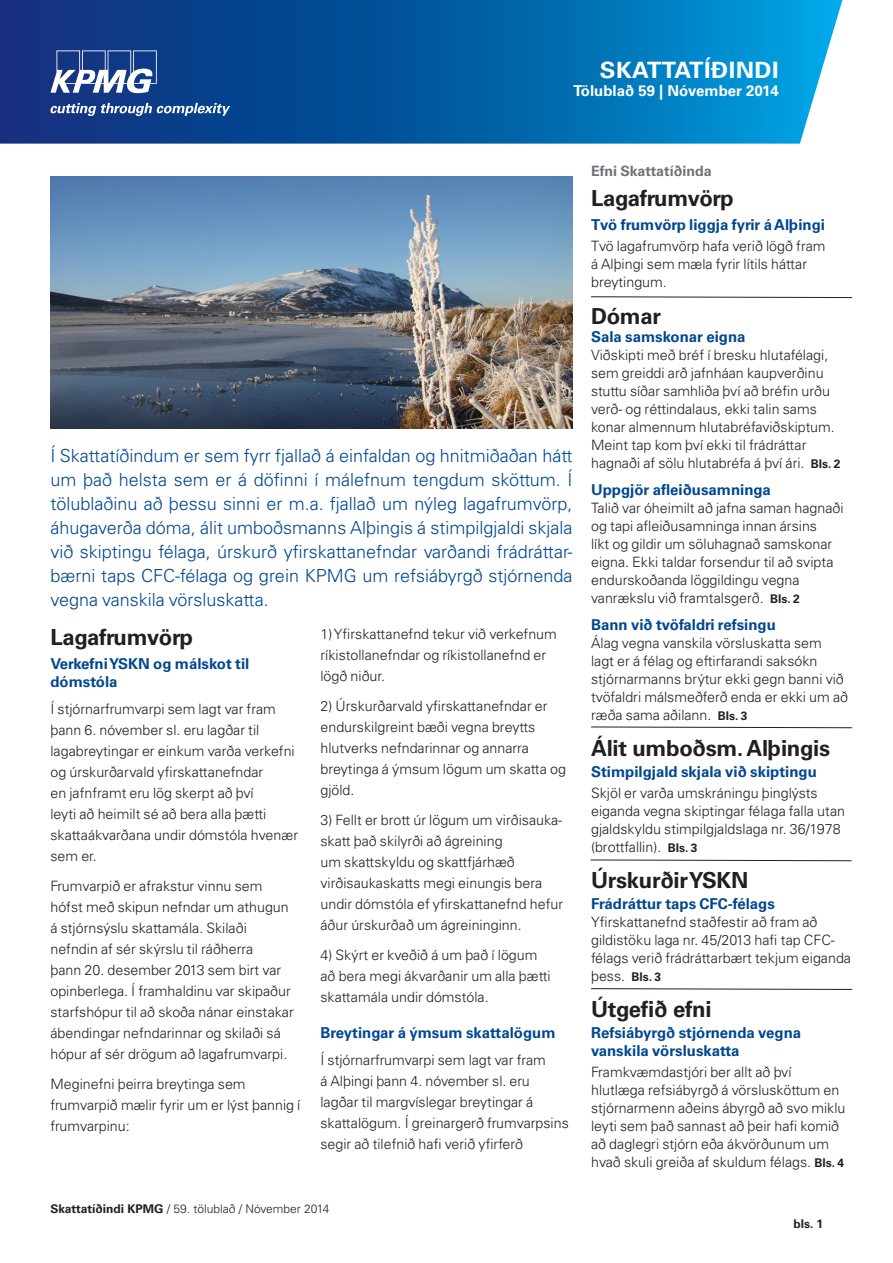
<style>
.page{position:relative;width:893px;height:1263px;background:#fff}
.page>*{position:absolute;margin:0;border:0;box-sizing:border-box;transform-origin:0 0}
.t1{font:700 22.5px "Univers LT Std";letter-spacing:.02em;color:#fff;scale:1.05 1}
.Heading_14_75pt{font:700 22.2px "Univers LT Std";letter-spacing:-.015em;color:#231f20}
.Bodycopy_9_5pt{font:700 22.2px "Univers LT Std";letter-spacing:-.015em;color:#231f20}
.Introduction_12pt{font:300 18px/24px "Univers LT Std";color:#014790;text-align:justify}
.Sub-heading_9_5pt{font:700 15px/18px "Univers LT Std";color:#014790}
.Bodycopy_9_5pt-2{font:700 15px "Univers LT Std";color:#014790}
.t2{font:700 15px "Univers LT Std";color:#fff}
.Bodycopy_9_5pt-3{font:300 14.25px/21px "Univers LT Std";color:#231f20}
.Contents_9_5_bold{font:700 14.25px "Univers LT Std";color:#6f727a}
.t3{font:300 12px "Univers LT Std";color:#231f20}
.Folio{font:700 12px "Univers LT Std";color:#231f20}
.s1{font-weight:700}
.s2{font-weight:700;font-size:12px}
</style>
<div class="page">
<svg style="left:0;top:0;width:843px;height:144px;background:#0b65a9"></svg>
<svg style="left:591px;top:988px;width:262px;height:2px"></svg>
<svg style="left:590px;top:859px;width:262px;height:2px"></svg>
<svg style="left:591px;top:726px;width:262px;height:2px"></svg>
<svg style="left:591px;top:296px;width:262px;height:2px"></svg>
<img style="left:50px;top:176px;width:522px;height:252px">
<svg style="left:50px;top:50px;width:180px;height:66px;background:#3c629f"></svg>
<h1 class="t1" style="left:600px;top:57px;width:172px">SKATTATÍÐINDI</h1>
<p class="t2" style="left:573px;top:82px;width:207px">Tölublað 59 | Nóvember 2014</p>
<p class="Introduction_12pt" style="left:50px;top:443px;width:524px">Í Skattatíðindum er sem fyrr fjallað á einfaldan og hnitmiðaðan hátt um það helsta sem er á döfinni í málefnum tengdum sköttum. Í tölublaðinu að þessu sinni er m.a. fjallað um nýleg lagafrumvörp, áhugaverða dóma, álit umboðsmanns Alþingis á stimpilgjaldi skjala við skiptingu félaga, úrskurð yfirskattanefndar varðandi frádráttar&shy;bærni taps CFC-félaga og grein KPMG um refsiábyrgð stjórnenda vegna vanskila vörsluskatta.</p>
<p class="Bodycopy_9_5pt-3" style="left:320px;top:623px;width:238px">1) Yfirskattanefnd tekur við verkefnum ríkistollanefndar og ríkistollanefnd er lögð niður.</p>
<p class="Bodycopy_9_5pt-3" style="left:320px;top:695px;width:247px">2) Úrskurðarvald yfirskattanefndar er endurskilgreint bæði vegna breytts hlutverks nefndarinnar og annarra breytinga á ýmsum lögum um skatta og gjöld.</p>
<p class="Bodycopy_9_5pt-3" style="left:320px;top:809px;width:244px">3) Fellt er brott úr lögum um virðisauka&shy;skatt það skilyrði að ágreining<br>um skattskyldu og skattfjárhæð virðisaukaskatts megi einungis bera undir dómstóla ef yfirskattanefnd hefur áður úrskurðað um ágreininginn.</p>
<p class="Bodycopy_9_5pt-3" style="left:320px;top:944px;width:232px">4) Skýrt er kveðið á um það í lögum að bera megi ákvarðanir um alla þætti skattamála undir dómstóla.</p>
<p class="Sub-heading_9_5pt" style="left:320px;top:1023px;width:237px">Breytingar á ýmsum skattalögum</p>
<p class="Bodycopy_9_5pt-3" style="left:320px;top:1049px;width:250px">Í stjórnarfrumvarpi sem lagt var fram<br>á Alþingi þann 4. nóvember sl. eru lagðar til margvíslegar breytingar á skattalögum. Í greinargerð frumvarpsins segir að tilefnið hafi verið yfirferð</p>
<p class="Heading_14_75pt" style="left:50px;top:624px;width:144px">Lagafrumvörp</p>
<p class="Sub-heading_9_5pt" style="left:50px;top:654px;width:200px">Verkefni YSKN og málskot til dómstóla</p>
<p class="Bodycopy_9_5pt-3" style="left:50px;top:698px;width:249px">Í stjórnarfrumvarpi sem lagt var fram þann 6. nóvember sl. eru lagðar til lagabreytingar er einkum varða verkefni og úrskurðarvald yfirskattanefndar<br>en jafnframt eru lög skerpt að því<br>leyti að heimilt sé að bera alla þætti skattaákvarðana undir dómstóla hvenær sem er.</p>
<p class="Bodycopy_9_5pt-3" style="left:50px;top:875px;width:245px">Frumvarpið er afrakstur vinnu sem hófst með skipun nefndar um athugun á stjórnsýslu skattamála. Skilaði nefndin af sér skýrslu til ráðherra<br>þann 20. desember 2013 sem birt var opinberlega. Í framhaldinu var skipaður starfshópur til að skoða nánar einstakar ábendingar nefndarinnar og skilaði sá hópur af sér drögum að lagafrumvarpi.</p>
<p class="Bodycopy_9_5pt-3" style="left:50px;top:1073px;width:252px">Meginefni þeirra breytinga sem frumvarpið mælir fyrir um er lýst þannig í frumvarpinu:</p>
<p class="t3" style="left:50px;top:1201px;width:280px"><span class="s1">Skattatíðindi KPMG</span> / 59. tölublað / Nóvember 2014</p>
<p class="Contents_9_5_bold" style="left:591px;top:163px;width:122px">Efni Skattatíðinda</p>
<p class="Heading_14_75pt" style="left:591px;top:186px;width:144px">Lagafrumvörp</p>
<p class="Sub-heading_9_5pt" style="left:591px;top:216px;width:235px">Tvö frumvörp liggja fyrir á Alþingi</p>
<p class="Bodycopy_9_5pt-3" style="left:591px;top:237px;width:236px;line-height:18px">Tvö lagafrumvörp hafa verið lögð fram á Alþingi sem mæla fyrir lítils háttar breytingum.</p>
<p class="Heading_14_75pt" style="left:591px;top:303px;width:71px">Dómar</p>
<p class="Sub-heading_9_5pt" style="left:591px;top:327px;width:156px">Sala samskonar eigna</p>
<p class="Bodycopy_9_5pt-3" style="left:591px;top:345px;width:251px;line-height:18px">Viðskipti með bréf í bresku hlutafélagi, sem greiddi arð jafnháan kaupverðinu stuttu síðar samhliða því að bréfin urðu verð- og réttindalaus, ekki talin sams konar almennum hlutabréfaviðskiptum.<br>Meint tap kom því ekki til frádráttar hagnaði af sölu hlutabréfa á því ári. <span class="s2">Bls. 2</span></p>
<p class="Sub-heading_9_5pt" style="left:591px;top:480px;width:181px">Uppgjör afleiðusamninga</p>
<p class="Bodycopy_9_5pt-3" style="left:591px;top:498px;width:254px;line-height:18px">Talið var óheimilt að jafna saman hagnaði og tapi afleiðusamninga innan ársins<br>líkt og gildir um söluhagnað samskonar eigna. Ekki taldar forsendur til að svipta endurskoðanda löggildingu vegna vanrækslu við framtalsgerð. <span class="s2">Bls. 2</span></p>
<p class="Sub-heading_9_5pt" style="left:591px;top:615px;width:186px">Bann við tvöfaldri refsingu</p>
<p class="Bodycopy_9_5pt-3" style="left:591px;top:633px;width:258px;line-height:18px">Álag vegna vanskila vörsluskatta sem lagt er á félag og eftirfarandi saksókn stjórnarmanns brýtur ekki gegn banni við tvöfaldri málsmeðferð enda er ekki um að ræða sama aðilann. <span class="s2">Bls. 3</span></p>
<p class="Heading_14_75pt" style="left:591px;top:735px;width:240px">Álit umboðsm. Alþingis</p>
<p class="Sub-heading_9_5pt" style="left:591px;top:762px;width:227px">Stimpilgjald skjala við skiptingu</p>
<p class="Bodycopy_9_5pt-3" style="left:591px;top:783px;width:256px;line-height:18px">Skjöl er varða umskráningu þinglýsts eiganda vegna skiptingar félaga falla utan gjaldskyldu stimpilgjaldslaga nr. 36/1978 (brottfallin). <span class="s2">Bls. 3</span></p>
<p class="Bodycopy_9_5pt" style="left:591px;top:867px;width:159px">Úrskurðir YSKN</p>
<p class="Bodycopy_9_5pt-2" style="left:591px;top:894px;width:185px">Frádráttur taps CFC-félags</p>
<p class="Bodycopy_9_5pt-3" style="left:591px;top:912px;width:261px;line-height:18px">Yfirskattanefnd staðfestir að fram að gildistöku laga nr. 45/2013 hafi tap CFC&shy;félags verið frádráttarbært tekjum eiganda þess. <span class="s2">Bls. 3</span></p>
<p class="Heading_14_75pt" style="left:591px;top:996px;width:122px">Útgefið efni</p>
<p class="Sub-heading_9_5pt" style="left:591px;top:1023px;width:212px">Refsiábyrgð stjórnenda vegna vanskila vörsluskatta</p>
<p class="Bodycopy_9_5pt-3" style="left:591px;top:1062px;width:256px;line-height:18px">Framkvæmdastjóri ber allt að því hlutlæga refsiábyrgð á vörslusköttum en stjórnarmenn aðeins ábyrgð að svo miklu leyti sem það sannast að þeir hafi komið að daglegri stjórn eða ákvörðunum um hvað skuli greiða af skuldum félags. <span class="s2">Bls. 4</span></p>
<p class="Folio" style="left:793px;top:1217px;width:31px">bls. 1</p>
</div>
